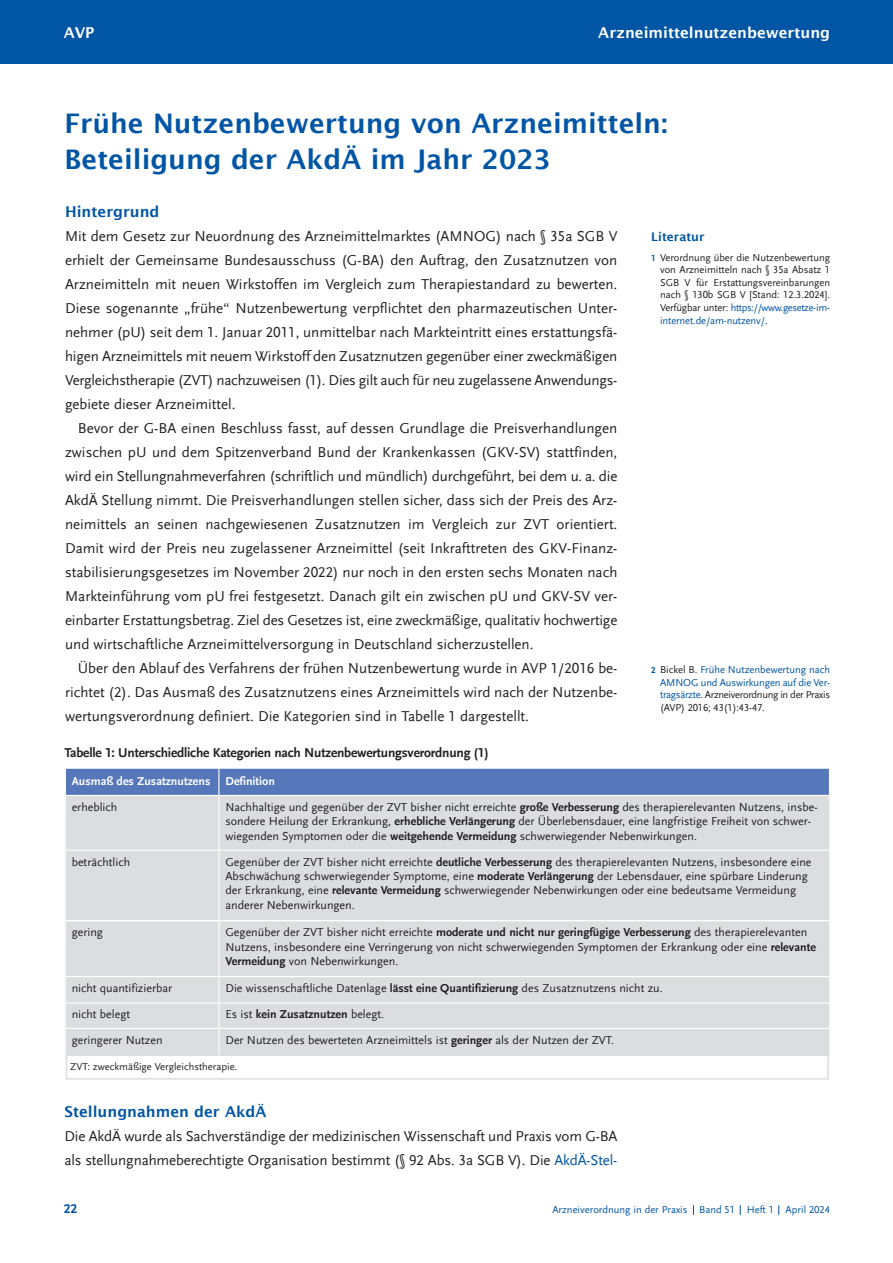
<style>
.page{position:relative;width:893px;height:1263px;background:#fff}
.page>*{position:absolute;margin:0;border:0;box-sizing:border-box;transform-origin:0 0}
.t1{font:600 27px/36px "Lucida Sans";color:#0155a5}
.t2{font:15px/24px "Scala Sans LF";letter-spacing:-.01em;color:#231f20;text-align:justify}
.t3{font:600 15px "Lucida Sans";color:#0155a5}
.t4{font:600 15px "Lucida Sans";color:#fff}
.t5{font:700 13.5px "Scala Sans LF";letter-spacing:-.015em;color:#231f20}
.t6{font:700 13.5px "Scala Sans LF";color:#0155a5}
.t7{font:12px/14.4px "Scala Sans LF";color:#231f20}
.t8{font:700 12px "Scala Sans LF";color:#fff}
.t9{font:700 12px "Scala Sans LF";color:#231f20}
.t10{font:600 12px "Lucida Sans";color:#0155a5}
.t11{font:10.5px/12.6px "Scala Sans LF";letter-spacing:-.01em;color:#231f20;text-align:justify}
.t12{font:10.5px/12.6px "Scala Sans LF";letter-spacing:-.01em;color:#0155a5;text-align:justify}
.s1{font-weight:700;font-size:9px;color:#0155a5}
.s2{color:#0155a5}
.s3{font-weight:700;font-size:9px}
.s4{color:#231f20}
.s5{font-weight:700}
.s6{font-family:"Scala Sans"}
.s7{font-weight:400}
</style>
<div class="page">
<div style="left:66px;top:796px;width:152px;height:54px;background:#dcdddf"></div>
<div style="left:219px;top:796px;width:610px;height:54px;background:#dcdddf"></div>
<div style="left:66px;top:851px;width:152px;height:69px;background:#dcdddf"></div>
<div style="left:219px;top:851px;width:610px;height:69px;background:#dcdddf"></div>
<div style="left:66px;top:921px;width:152px;height:55px;background:#dcdddf"></div>
<div style="left:219px;top:921px;width:610px;height:55px;background:#dcdddf"></div>
<div style="left:66px;top:977px;width:152px;height:25px;background:#dcdddf"></div>
<div style="left:219px;top:977px;width:610px;height:25px;background:#dcdddf"></div>
<div style="left:66px;top:1003px;width:152px;height:25px;background:#dcdddf"></div>
<div style="left:219px;top:1003px;width:610px;height:25px;background:#dcdddf"></div>
<div style="left:66px;top:1029px;width:152px;height:26px;background:#dcdddf"></div>
<div style="left:219px;top:1029px;width:610px;height:26px;background:#dcdddf"></div>
<svg style="left:66px;top:768px;width:763px;height:27px;background:#5b7bbb"></svg>
<div style="left:66px;top:1054px;width:763px;height:25px;border:2px solid #dcdddf"></div>
<div style="left:0;top:0;width:893px;height:64px;background:#0155a5"></div>
<p class="t4" style="left:64px;top:23px;width:32px">AVP</p>
<p class="t4" style="left:598px;top:23px;width:233px">Arzneimittelnutzenbewertung</p>
<p class="t1" style="left:65px;top:105px;width:605px">Frühe Nutzenbewertung von Arzneimitteln:<br>Beteiligung der AkdÄ im Jahr 2023</p>
<p class="t3" style="left:65px;top:203px;width:96px">Hintergrund</p>
<p class="t2" style="left:65px;top:225px;width:554px">Mit dem Gesetz zur Neuordnung des Arzneimittelmarktes (AMNOG) nach § 35a SGB V erhielt der Gemeinsame Bundesausschuss (G-BA) den Auftrag, den Zusatznutzen von Arzneimitteln mit neuen Wirkstoffen im Vergleich zum Therapiestandard zu bewerten.<br>Diese sogenannte „frühe“ Nutzenbewertung verpflichtet den pharmazeutischen Unter&shy;nehmer (pU) seit dem 1. Januar 2011, unmittelbar nach Markteintritt eines erstattungsfä&shy;higen Arzneimittels mit neuem Wirkstoff den Zusatznutzen gegenüber einer zweckmäßigen Vergleichstherapie (ZVT) nachzuweisen (1). Dies gilt auch für neu zugelassene Anwendungs - gebiete dieser Arzneimittel.</p>
<p class="t2" style="left:65px;top:417px;width:554px;text-indent:13px">Bevor der G-BA einen Beschluss fasst, auf dessen Grundlage die Preisverhandlungen zwischen pU und dem Spitzenverband Bund der Krankenkassen (GKV-SV) stattfinden, wird ein Stellungnahmeverfahren (schriftlich und mündlich) durchgeführt, bei dem u. a. die AkdÄ Stellung nimmt. Die Preisverhandlungen stellen sicher, dass sich der Preis des Arz&shy;neimittels an seinen nachgewiesenen Zusatznutzen im Vergleich zur ZVT orientiert.<br>Damit wird der Preis neu zugelassener Arzneimittel (seit Inkrafttreten des GKV-Finanz&shy;stabilisierungsgesetzes im November 2022) nur noch in den ersten sechs Monaten nach Markteinführung vom pU frei festgesetzt. Danach gilt ein zwischen pU und GKV-SV ver&shy;einbarter Erstattungsbetrag. Ziel des Gesetzes ist, eine zweckmäßige, qualitativ hochwertige und wirtschaftliche Arzneimittelversorgung in Deutschland sicherzustellen.</p>
<p class="t2" style="left:65px;top:657px;width:554px;text-indent:13px">Über den Ablauf des Verfahrens der frühen Nutzenbewertung wurde in AVP 1/2016 be&shy;richtet (2). Das Ausmaß des Zusatznutzens eines Arzneimittels wird nach der Nutzenbe&shy;wertungsverordnung definiert. Die Kategorien sind in Tabelle 1 dargestellt.</p>
<p class="t10" style="left:651px;top:229px;width:55px">Literatur</p>
<p class="t11" style="left:660px;top:251px;width:171px;text-indent:-9px"><span class="s1">1</span> Verordnung über die Nutzenbewertung von Arzneimitteln nach § 35a Absatz 1<br>SGB V für Erstattungsvereinbarungen nach § 130b SGB V [Stand: 12.3.2024].<br>Verfügbar unter: <span class="s2">https://www.gesetze-im&shy;internet.de/am-nutzenv/</span>.</p>
<p class="t12" style="left:660px;top:664px;width:171px;text-indent:-9px"><span class="s3">2</span> <span class="s4">Bickel B.</span> Frühe Nutzenbewertung nach AMNOG und Auswirkungen auf die Ver&shy;tragsärzte<span class="s4">. Arzneiverordnung in der Praxis (AVP) 2016; 43(1):43-47.</span></p>
<p class="t5" style="left:65px;top:746px;width:425px">Tabelle 1: Unterschiedliche Kategorien nach Nutzenbewertungsverordnung (1)</p>
<p class="t8" style="left:72px;top:775px;width:140px">Ausmaß des Zusatznutzens</p>
<p class="t8" style="left:225px;top:775px;width:51px">Definition</p>
<p class="t7" style="left:72px;top:800px;width:47px">erheblich</p>
<p class="t7" style="left:225px;top:800px;width:594px">Nachhaltige und gegenüber der ZVT bisher nicht erreichte <span class="s5">große Verbesserung</span> des therapierelevanten Nutzens, insbe&shy;sondere Heilung der Erkrankung, <span class="s5">erhebliche Verlängerung</span> der Überlebensdauer, eine langfristige Freiheit von schwer&shy;wiegenden Symptomen oder die <span class="s5">weitgehende Vermeidung</span> schwerwiegender Nebenwirkungen.</p>
<p class="t7" style="left:72px;top:855px;width:60px">beträchtlich</p>
<p class="t7" style="left:225px;top:855px;width:587px">Gegenüber der ZVT bisher nicht erreichte <span class="s5">deutliche Verbesserung</span> des therapierelevanten Nutzens, insbesondere eine Abschwächung schwerwiegender Symptome, eine <span class="s5">moderate Verlängerung</span> der Lebensdauer, eine spürbare Linderung der Erkrankung, eine <span class="s5">relevante Vermeidung</span> schwerwiegender Nebenwirkungen oder eine bedeutsame Vermeidung anderer Nebenwirkungen.</p>
<p class="t7" style="left:72px;top:925px;width:33px">gering</p>
<p class="t7" style="left:225px;top:925px;width:592px">Gegenüber der ZVT bisher nicht erreichte <span class="s5">moderate und nicht nur geringfügige Verbesserung</span> des therapierelevanten<br>Nutzens, insbesondere eine Verringerung von nicht schwerwiegenden Symptomen der Erkrankung oder <span class="s6">eine</span> <span class="s5">relevante<br>Vermeidung</span> von Nebenwirkungen.</p>
<p class="t7" style="left:72px;top:981px;width:102px">nicht quantifizierbar</p>
<p class="t7" style="left:225px;top:981px;width:439px">Die wissenschaftliche Datenlage <span class="s5">lässt eine Quantifizierung</span> des Zusatznutzens nicht zu.</p>
<p class="t7" style="left:72px;top:1008px;width:60px">nicht belegt</p>
<p class="t9" style="left:225px;top:1008px;width:160px"><span class="s7">Es ist</span> kein Zusatznutzen <span class="s7">belegt.</span></p>
<p class="t7" style="left:72px;top:1033px;width:92px">geringerer Nutzen</p>
<p class="t7" style="left:225px;top:1033px;width:390px">Der Nutzen des bewerteten Arzneimittels ist <span class="s5">geringer</span> als der Nutzen der ZVT.</p>
<p class="t11" style="left:70px;top:1060px;width:169px">ZVT: zweckmäßige Vergleichstherapie.</p>
<p class="t3" style="left:64px;top:1103px;width:204px">Stellungnahmen der AkdÄ</p>
<p class="t2" style="left:64px;top:1125px;width:555px">Die AkdÄ wurde als Sachverständige der medizinischen Wissenschaft und Praxis vom G-BA als stellungnahmeberechtigte Organisation bestimmt (§ 92 Abs. 3a SGB V). Die <span class="s2">AkdÄ-Stel-</span></p>
<p class="t6" style="left:64px;top:1202px;width:15px">22</p>
<p class="t12" style="left:552px;top:1204px;width:279px">Arzneiverordnung in der Praxis Band 51 Heft 1 April 2024</p>
</div>
